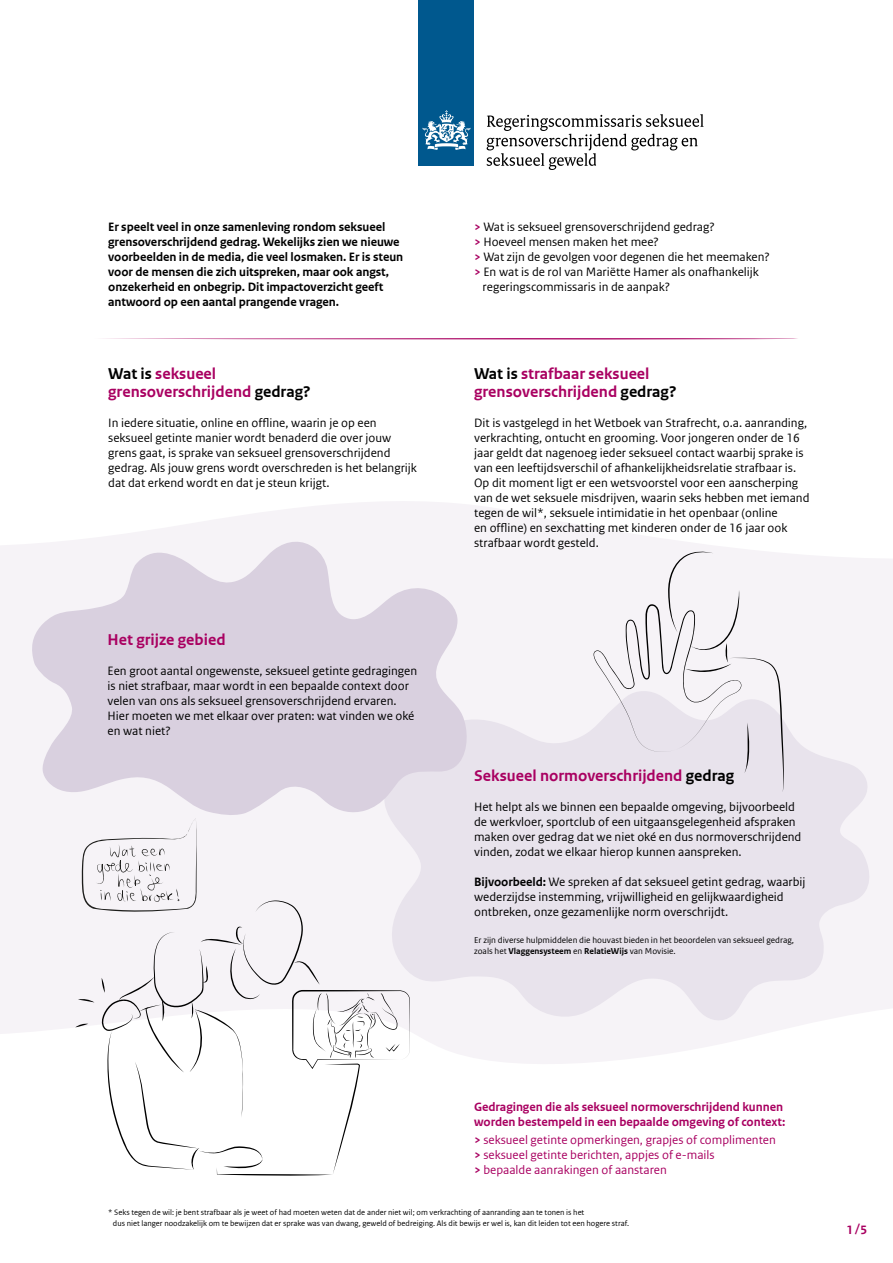
<style>
.page{position:relative;width:893px;height:1263px;background:#fff}
.page>*{position:absolute;margin:0;border:0;box-sizing:border-box;transform-origin:0 0}
.t1{font:700 16.5px/18px "Rijksoverheid Sans Web Text";color:#a90061}
.t2{font:12.75px/15px "Rijksoverheid Sans Web Text";color:#000}
.t3{font:700 12.75px/15px "Rijksoverheid Sans Web Text";letter-spacing:-.005em;color:#000}
.t4{font:12.75px/15px "Rijksoverheid Sans Web Text";color:#a90061}
.t5{font:700 12.75px/15px "Rijksoverheid Sans Web Text";letter-spacing:-.005em;color:#a90061}
.t6{font:9px/11.2px "Rijksoverheid Sans Web Text";color:#000}
.t7{font:8.25px/10.5px "Rijksoverheid Sans Web Text";color:#000}
.s1{color:#000}
.s2{font-weight:700;color:#a90061}
.s3{font-weight:700}
</style>
<div class="page">
<svg style="left:0;top:501px;width:893px;height:563px;fill:#f6f3f7"></svg>
<svg style="left:383px;top:689px;width:491px;height:334px;fill:#e8e3ec"></svg>
<svg style="left:31px;top:539px;width:438px;height:277px;fill:#d9d0df"></svg>
<div style="left:419px;top:0;width:55px;height:166px;background:#00588e"></div>
<svg style="left:423px;top:110px;width:47px;height:40px"></svg>
<svg style="left:487px;top:114px;width:217px;height:56px"></svg>
<svg style="left:103px;top:338px;width:695px;height:2px"></svg>
<svg style="left:590px;top:551px;width:195px;height:241px"></svg>
<svg style="left:75px;top:818px;width:335px;height:358px"></svg>
<p class="t3" style="left:108px;top:221px;width:297px">Er speelt veel in onze samenleving rondom seksueel grensoverschrijdend gedrag. Wekelijks zien we nieuwe voorbeelden in de media, die veel losmaken. Er is steun voor de mensen die zich uitspreken, maar ook angst, onzekerheid en onbegrip. Dit impactoverzicht geeft antwoord op een aantal prangende vragen.</p>
<p class="t1" style="left:108px;top:366px;width:204px"><span class="s1">Wat is</span> seksueel grensoverschrijdend <span class="s1">gedrag?</span></p>
<p class="t2" style="left:108px;top:415px;width:310px">In iedere situatie, online en offline, waarin je op een seksueel getinte manier wordt benaderd die over jouw grens gaat, is sprake van seksueel grensoverschrijdend gedrag. Als jouw grens wordt overschreden is het belangrijk dat dat erkend wordt en dat je steun krijgt.</p>
<p class="t1" style="left:108px;top:631px;width:120px">Het grijze gebied</p>
<p class="t2" style="left:108px;top:663px;width:311px">Een groot aantal ongewenste, seksueel getinte gedragingen is niet strafbaar, maar wordt in een bepaalde context door velen van ons als seksueel grensoverschrijdend ervaren.<br>Hier moeten we met elkaar over praten: wat vinden we oké en wat niet?</p>
<p class="t2" style="left:474px;top:219px;width:242px"><span class="s2">&gt;</span> Wat is seksueel grensoverschrijdend gedrag?</p>
<p class="t2" style="left:474px;top:234px;width:186px"><span class="s2">&gt;</span> Hoeveel mensen maken het mee?</p>
<p class="t2" style="left:474px;top:249px;width:297px"><span class="s2">&gt;</span> Wat zijn de gevolgen voor degenen die het meemaken?</p>
<p class="t2" style="left:474px;top:264px;width:286px"><span class="s2">&gt;</span> En wat is de rol van Mariëtte Hamer als onafhankelijk</p>
<p class="t2" style="left:483px;top:279px;width:189px">regeringscommissaris in de aanpak?</p>
<p class="t1" style="left:474px;top:366px;width:204px"><span class="s1">Wat is</span> strafbaar seksueel grensoverschrijdend <span class="s1">gedrag?</span></p>
<p class="t2" style="left:474px;top:415px;width:337px">Dit is vastgelegd in het Wetboek van Strafrecht, o.a. aanranding, verkrachting, ontucht en grooming. Voor jongeren onder de 16 jaar geldt dat nagenoeg ieder seksueel contact waarbij sprake is van een leeftijdsverschil of afhankelijkheidsrelatie strafbaar is.<br>Op dit moment ligt er een wetsvoorstel voor een aanscherping van de wet seksuele misdrijven, waarin seks hebben met iemand tegen de wil*, seksuele intimidatie in het openbaar (online<br>en offline) en sexchatting met kinderen onder de 16 jaar ook strafbaar wordt gesteld.</p>
<p class="t1" style="left:474px;top:768px;width:262px">Seksueel normoverschrijdend <span class="s1">gedrag</span></p>
<p class="t2" style="left:474px;top:799px;width:329px">Het helpt als we binnen een bepaalde omgeving, bijvoorbeeld de werkvloer, sportclub of een uitgaansgelegenheid afspraken maken over gedrag dat we niet oké en dus normoverschrijdend vinden, zodat we elkaar hierop kunnen aanspreken.</p>
<p class="t2" style="left:474px;top:874px;width:333px"><span class="s3">Bijvoorbeeld:</span> We spreken af dat seksueel getint gedrag, waarbij wederzijdse instemming, vrijwilligheid en gelijkwaardigheid ontbreken, onze gezamenlijke norm overschrijdt.</p>
<p class="t6" style="left:474px;top:934px;width:321px">Er zijn diverse hulpmiddelen die houvast bieden in het beoordelen van seksueel gedrag, zoals het <span class="s3">Vlaggensysteem</span> en <span class="s3">RelatieWijs</span> van Movisie.</p>
<p class="t5" style="left:474px;top:1100px;width:313px">Gedragingen die als seksueel normoverschrijdend kunnen worden bestempeld in een bepaalde omgeving of context:</p>
<p class="t4" style="left:474px;top:1132px;width:303px"><span class="s3">&gt;</span> seksueel getinte opmerkingen, grapjes of complimenten <span class="s3">&gt;</span> seksueel getinte berichten, appjes of e-mails<br><span class="s3">&gt;</span> bepaalde aanrakingen of aanstaren</p>
<p class="t7" style="left:113px;top:1207px;width:518px;text-indent:-5px">* Seks tegen de wil: je bent strafbaar als je weet of had moeten weten dat de ander niet wil; om verkrachting of aanranding aan te tonen is het<br>dus niet langer noodzakelijk om te bewijzen dat er sprake was van dwang, geweld of bedreiging. Als dit bewijs er wel is, kan dit leiden tot een hogere straf.</p>
<p class="t5" style="left:847px;top:1223px;width:22px">1/5</p>
</div>
